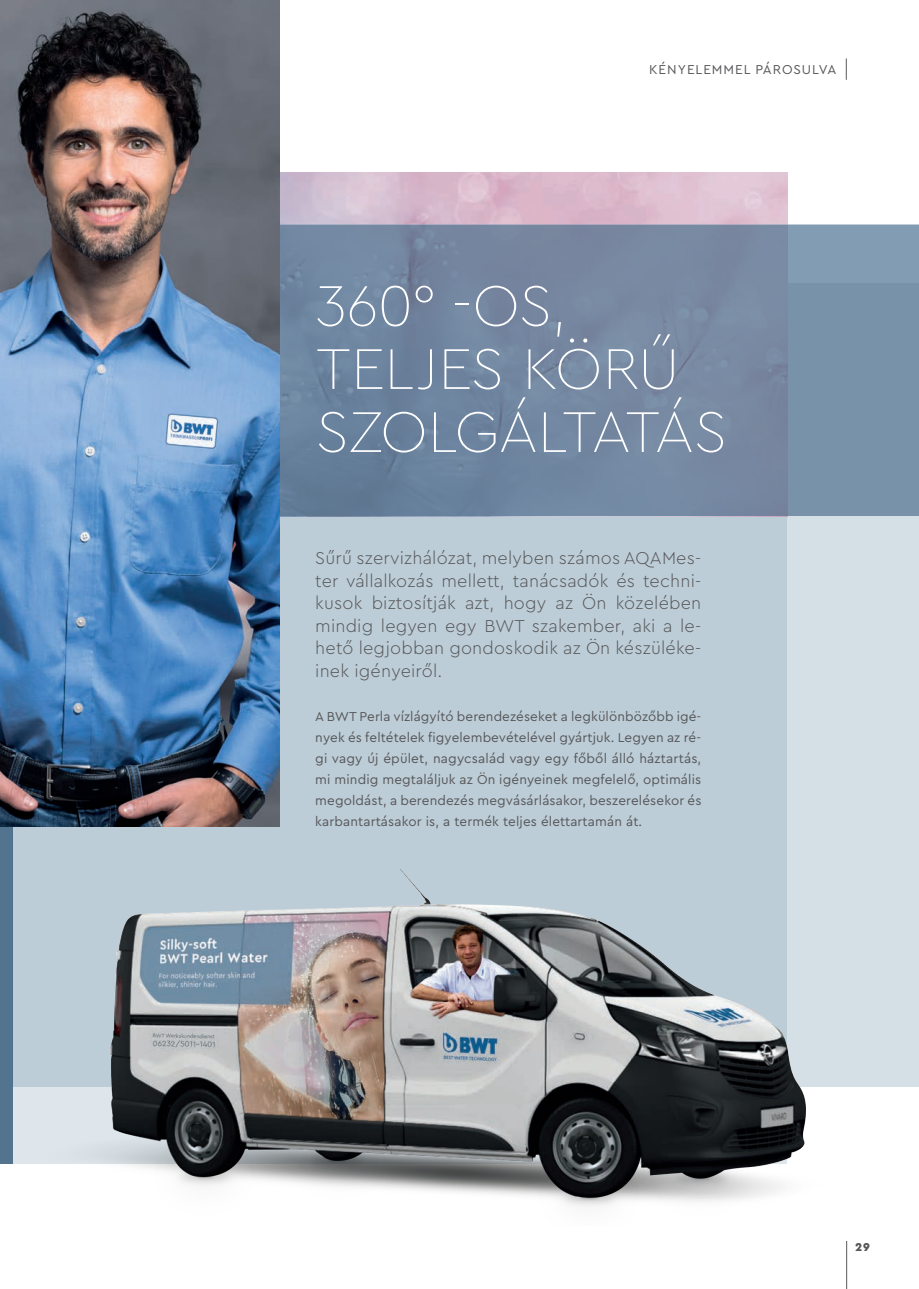
<style>
.page{position:relative;width:919px;height:1289px;background:#fff}
.page>*{position:absolute;margin:0;border:0;box-sizing:border-box;transform-origin:0 0}
.t1{font:100 60px/63px "Cera PRO";letter-spacing:-.015em;color:#fff}
.t2{font:300 18px/22.5px "Cera PRO";letter-spacing:.01em;color:#57585a;text-align:justify}
.Copy{font:13.5px/21px "Cera PRO";letter-spacing:.01em;color:#57585a;text-align:justify}
.kapitel{font:13.5px "Cera PRO";letter-spacing:.07em;color:#57585a}
.t3{font:900 12px "Cera PRO";color:#57585a}
</style>
<div class="page">
<div style="left:13px;top:283px;width:905px;height:804px;background:linear-gradient(to right,#b7c9d3,#c9d6df)"></div>
<img style="left:36px;top:869px;width:786px;height:338px">
<img style="left:279px;top:172px;width:508px;height:52px">
<div style="left:279px;top:224px;width:639px;height:292px;background:linear-gradient(to right,#6b809b,#7d92aa)"></div>
<img style="left:0;top:0;width:279px;height:826px">
<div style="left:0;top:826px;width:13px;height:337px;background:#53748f"></div>
<svg style="left:845px;top:58px;width:1px;height:22px"></svg>
<hr style="left:846px;top:1240px;width:1px;height:48px;background:#57585a">
<p class="kapitel" style="left:649px;top:61px;width:189px">KÉNYELEMMEL PÁROSULVA</p>
<p class="t1" style="left:315px;top:272px;width:253px">360° -OS,</p>
<p class="t1" style="left:316px;top:335px;width:413px">TELJES KÖRŰ<br>SZOLGÁLTATÁS</p>
<p class="t2" style="left:315px;top:546px;width:387px">Sűrű szervizhálózat, melyben számos AQAMes&shy;ter vállalkozás mellett, tanácsadók és techni&shy;kusok biztosítják azt, hogy az Ön közelében mindig legyen egy BWT szakember, aki a le&shy;hető legjobban gondoskodik az Ön készüléke&shy;inek igényeiről.</p>
<p class="Copy" style="left:315px;top:705px;width:388px">A BWT Perla vízlágyító berendezéseket a legkülönbözőbb igé&shy;nyek és feltételek figyelembevételével gyártjuk. Legyen az ré&shy;gi vagy új épület, nagycsalád vagy egy főből álló háztartás, mi mindig megtaláljuk az Ön igényeinek megfelelő, optimális megoldást, a berendezés megvásárlásakor, beszerelésekor és karbantartásakor is, a termék teljes élettartamán át.</p>
<p class="t3" style="left:855px;top:1238px;width:16px">29</p>
</div>
